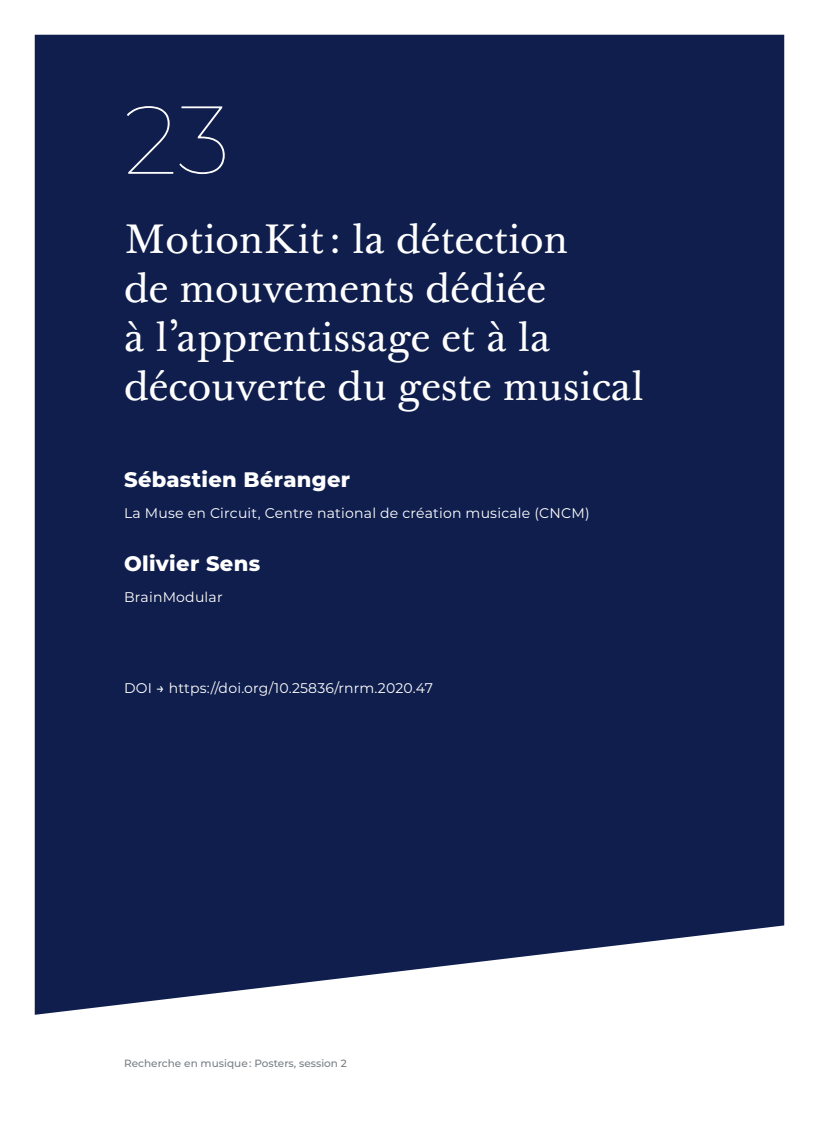
<style>
.page{position:relative;width:819px;height:1141px;background:#fff}
.page>*{position:absolute;margin:0;border:0;box-sizing:border-box;transform-origin:0 0}
._11_chiffre{font:100 96.25px "Montserrat";color:#fff}
._12_titre_blanc{font:40.25px/49px "Baskerville 10 Pro";color:#fff}
._13_auteur_blanc{font:800 21px "Montserrat";letter-spacing:.015em;color:#fff}
._15_grade_blanc{font:14px "Montserrat";letter-spacing:.015em;color:#fff}
.t1{font:500 10.5px "Montserrat";color:#797f84}
.s1{font-weight:500}
</style>
<div class="page">
<div style="left:35px;top:35px;width:749px;height:980px;background:#0f1e4d"></div>
<p class="_11_chiffre" style="left:124px;top:76px;width:108px">23</p>
<p class="_12_titre_blanc" style="left:124px;top:217px;width:521px">MotionKit: la détection<br>de mouvements dédiée<br>à l’apprentissage et à la découverte du geste musical</p>
<p class="_13_auteur_blanc" style="left:124px;top:464px;width:227px">Sébastien Béranger</p>
<p class="_15_grade_blanc" style="left:124px;top:503px;width:467px">La Muse en Circuit, Centre national de création musicale (CNCM)</p>
<p class="_13_auteur_blanc" style="left:124px;top:548px;width:138px">Olivier Sens</p>
<p class="_15_grade_blanc" style="left:124px;top:587px;width:100px">BrainModular</p>
<p class="_15_grade_blanc" style="left:124px;top:679px;width:310px">DOI <span class="s1">→</span> https://doi.org/10.25836/rnrm.2020.47</p>
<p class="t1" style="left:124px;top:1055px;width:224px">Recherche en musique : Posters, session 2</p>
</div>
